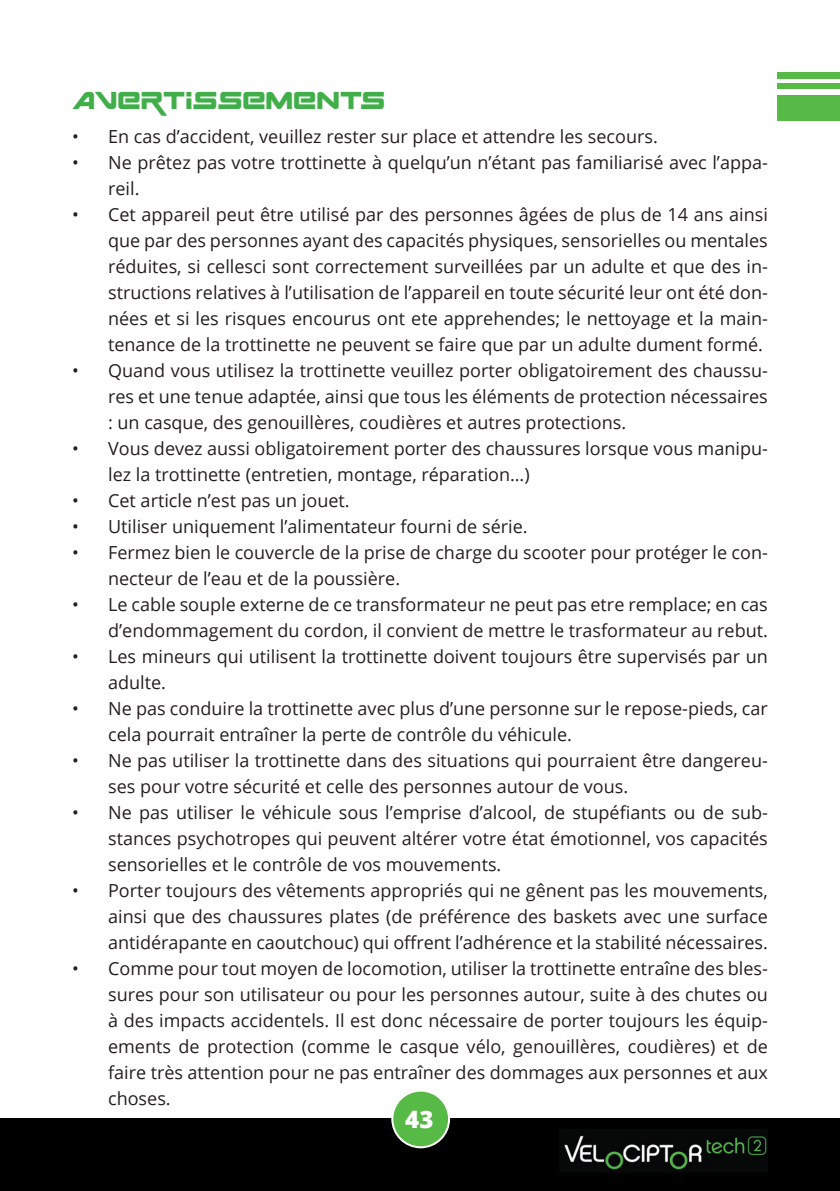
<style>
.page{position:relative;width:840px;height:1191px;background:#fff}
.page>*{position:absolute;margin:0;border:0;box-sizing:border-box;transform-origin:0 0}
.t1{font:34px "Space Ranger";color:#40ae49}
.t2{font:800 24px "Open Sans";color:#fff}
.t3{font:18px/26px "Open Sans";color:#231f20}
</style>
<div class="page">
<div style="left:0;top:1119px;width:839px;height:72px;background:#000001"></div>
<div style="left:392px;top:1090px;width:57px;height:57px;background:#57ba47;border-radius:50%"></div>
<div style="left:391px;top:1089px;width:59px;height:59px;border:2px solid #fff;border-radius:50%"></div>
<div style="left:776px;top:72px;width:63px;height:48px;background:#57ba47"></div>
<hr style="left:776px;top:79px;width:63px;height:4px;background:#fff">
<div style="left:776px;top:89px;width:63px;height:6px;background:#fff"></div>
<img style="left:564px;top:1135px;width:203px;height:35px">
<h1 class="t1" style="left:72px;top:86px;width:314px">AVERTISSEMENTS</h1>
<p class="t3" style="left:72px;top:123px;width:587px">• En cas d’accident, veuillez rester sur place et attendre les secours.</p>
<p class="t3" style="left:108px;top:149px;width:661px;text-indent:-36px">• Ne prêtez pas votre trottinette à quelqu’un n’étant pas familiarisé avec l’appa&shy;reil.</p>
<p class="t3" style="left:108px;top:201px;width:661px;text-align:justify;text-indent:-36px">• Cet appareil peut être utilisé par des personnes âgées de plus de 14 ans ainsi que par des personnes ayant des capacités physiques, sensorielles ou mentales réduites, si cellesci sont correctement surveillées par un adulte et que des in&shy;structions relatives à l’utilisation de l’appareil en toute sécurité leur ont été don&shy;nées et si les risques encourus ont ete apprehendes; le nettoyage et la main&shy;tenance de la trottinette ne peuvent se faire que par un adulte dument formé.</p>
<p class="t3" style="left:108px;top:357px;width:661px;text-align:justify;text-indent:-36px">• Quand vous utilisez la trottinette veuillez porter obligatoirement des chaussu&shy;res et une tenue adaptée, ainsi que tous les éléments de protection nécessaires : un casque, des genouillères, coudières et autres protections.</p>
<p class="t3" style="left:108px;top:435px;width:661px;text-indent:-36px">• Vous devez aussi obligatoirement porter des chaussures lorsque vous manipu&shy;lez la trottinette (entretien, montage, réparation…)</p>
<p class="t3" style="left:72px;top:487px;width:279px">• Cet article n’est pas un jouet.</p>
<p class="t3" style="left:72px;top:513px;width:457px">• Utiliser uniquement l’alimentateur fourni de série.</p>
<p class="t3" style="left:108px;top:539px;width:661px;text-indent:-36px">• Fermez bien le couvercle de la prise de charge du scooter pour protéger le con&shy;necteur de l’eau et de la poussière.</p>
<p class="t3" style="left:72px;top:591px;width:697px;text-align:right">• Le cable souple externe de ce transformateur ne peut pas etre remplace; en cas d’endommagement du cordon, il convient de mettre le trasformateur au rebut.</p>
<p class="t3" style="left:108px;top:643px;width:661px;text-indent:-36px">• Les mineurs qui utilisent la trottinette doivent toujours être supervisés par un adulte.</p>
<p class="t3" style="left:108px;top:695px;width:661px;text-indent:-36px">• Ne pas conduire la trottinette avec plus d’une personne sur le repose-pieds, car cela pourrait entraîner la perte de contrôle du véhicule.</p>
<p class="t3" style="left:108px;top:747px;width:661px;text-indent:-36px">• Ne pas utiliser la trottinette dans des situations qui pourraient être dangereu&shy;ses pour votre sécurité et celle des personnes autour de vous.</p>
<p class="t3" style="left:108px;top:799px;width:661px;text-align:justify;text-indent:-36px">• Ne pas utiliser le véhicule sous l’emprise d’alcool, de stupéfiants ou de sub&shy;stances psychotropes qui peuvent altérer votre état émotionnel, vos capacités sensorielles et le contrôle de vos mouvements.</p>
<p class="t3" style="left:108px;top:877px;width:661px;text-align:justify;text-indent:-36px">• Porter toujours des vêtements appropriés qui ne gênent pas les mouvements, ainsi que des chaussures plates (de préférence des baskets avec une surface antidérapante en caoutchouc) qui offrent l’adhérence et la stabilité nécessaires.</p>
<p class="t3" style="left:108px;top:955px;width:661px;text-align:justify;text-indent:-36px">• Comme pour tout moyen de locomotion, utiliser la trottinette entraîne des bles&shy;sures pour son utilisateur ou pour les personnes autour, suite à des chutes ou à des impacts accidentels. Il est donc nécessaire de porter toujours les équip&shy;ements de protection (comme le casque vélo, genouillères, coudières) et de faire très attention pour ne pas entraîner des dommages aux personnes et aux choses.</p>
<h2 class="t2" style="left:405px;top:1101px;width:30px">43</h2>
</div>
